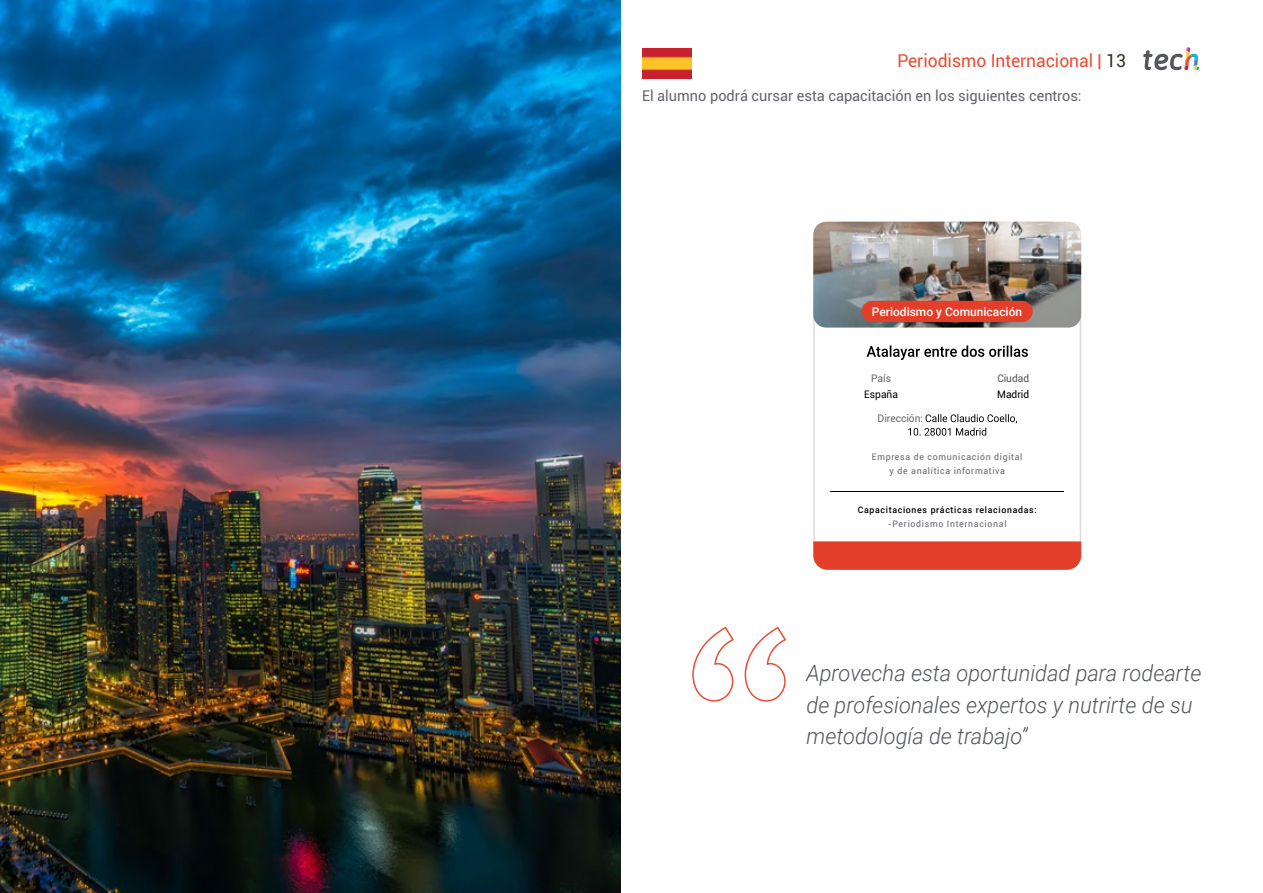
<style>
.page{position:relative;width:1263px;height:893px;background:#fff}
.page>*{position:absolute;margin:0;border:0;box-sizing:border-box;transform-origin:0 0}
.t1{font:italic 300 22.5px/31.5px "Roboto";color:#52555b}
.t2{font:18px "Roboto";color:#e94c35}
.t3{font:15px "Roboto";color:#61646a}
.t4{font:500 12px "Roboto";color:#fff}
.t5{font:10.5px "Roboto";color:#61646a}
.t6{font:10.5px "Roboto";color:#000}
.t7{font:10.5px "Roboto";color:#52555b}
.t8{font:9px/13.5px "Roboto";letter-spacing:.08em;color:#61646a;text-align:center}
.t9{font:500 9px "Roboto";letter-spacing:.08em;color:#000}
.s1{color:#312e20}
</style>
<div class="page">
<svg style="left:1143px;top:47px;width:56px;height:24px"></svg>
<img style="left:642px;top:49px;width:49px;height:30px">
<img style="left:0;top:0;width:621px;height:893px">
<svg style="left:692px;top:626px;width:95px;height:76px"></svg>
<svg style="left:813px;top:221px;width:269px;height:337px"></svg>
<img style="left:813px;top:222px;width:268px;height:106px">
<div style="left:862px;top:301px;width:171px;height:21px;background:#e33e29;border-radius:11px"></div>
<svg style="left:813px;top:541px;width:268px;height:29px;background:#e3432f"></svg>
<hr style="left:830px;top:491px;width:234px;height:1px;background:#000">
<svg style="left:866px;top:345px;width:162px;height:15px"></svg>
<svg style="left:908px;top:414px;width:109px;height:22px"></svg>
<p class="t2" style="left:897px;top:48px;width:230px">Periodismo Internacional | <span class="s1">13</span></p>
<p class="t3" style="left:642px;top:86px;width:441px">El alumno podrá cursar esta capacitación en los siguientes centros:</p>
<p class="t4" style="left:872px;top:303px;width:152px">Periodismo y Comunicación</p>
<p class="t5" style="left:871px;top:370px;width:21px">País</p>
<p class="t6" style="left:864px;top:387px;width:35px">España</p>
<p class="t7" style="left:997px;top:370px;width:33px">Ciudad</p>
<p class="t6" style="left:997px;top:387px;width:34px">Madrid</p>
<p class="t5" style="left:877px;top:411px;width:47px">Dirección:</p>
<p class="t8" style="left:872px;top:450px;width:152px">Empresa de comunicación digital y de analítica informativa</p>
<p class="t9" style="left:858px;top:504px;width:180px">Capacitaciones prácticas relacionadas:</p>
<p class="t8" style="left:888px;top:516px;width:120px">-Periodismo Internacional</p>
<p class="t1" style="left:806px;top:657px;width:397px">Aprovecha esta oportunidad para rodearte de profesionales expertos y nutrirte de su metodología de trabajo”</p>
</div>
